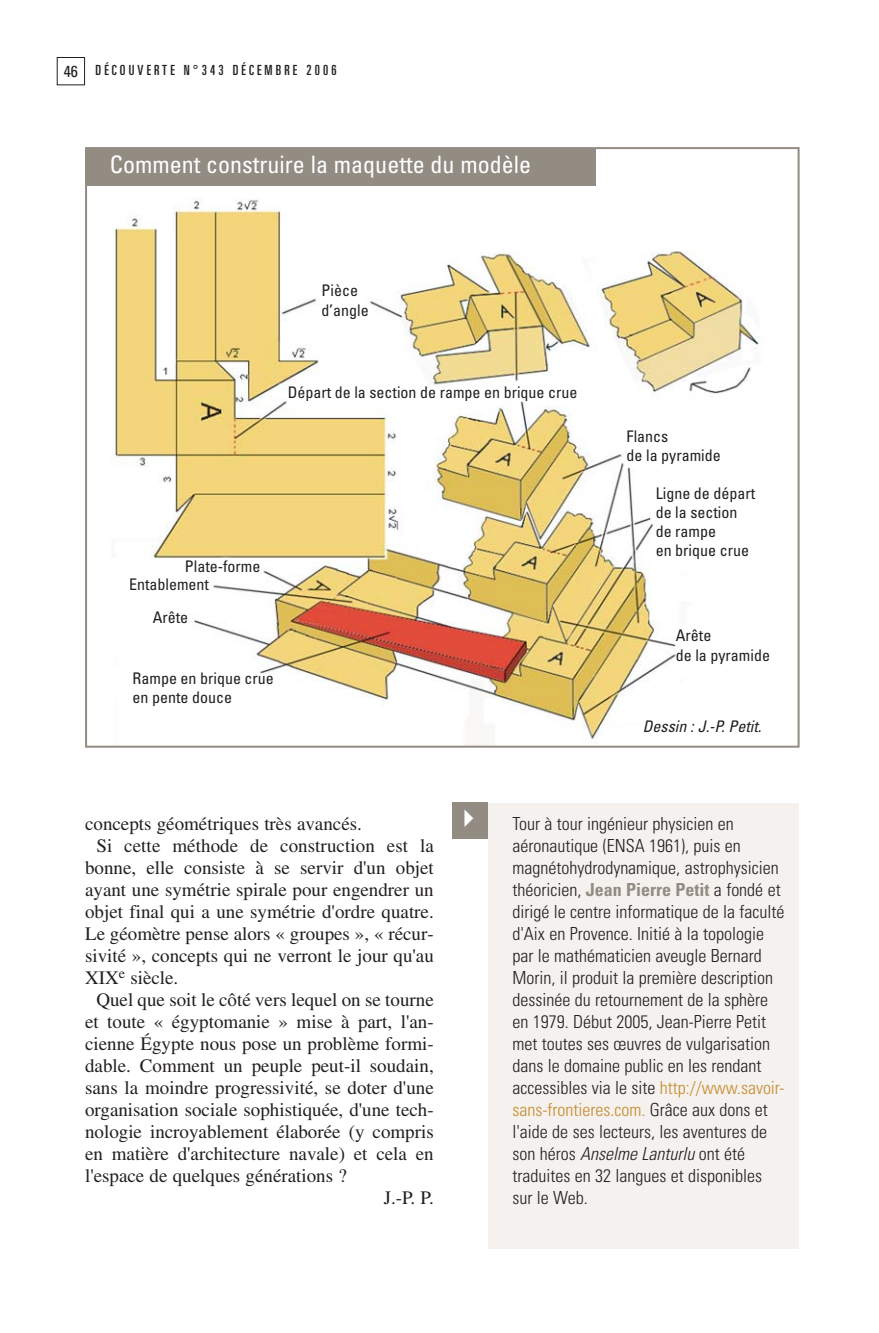
<style>
.page{position:relative;width:879px;height:1333px;background:#fff}
.page>*{position:absolute;margin:0;border:0;box-sizing:border-box;transform-origin:0 0}
.t1{font:condensed 24px "Univers";color:#fff}
.t2{font:19px "Times";color:#231f20}
.t3{font:300 condensed 18px/22px "Univers";color:#231f20}
.t4{font:condensed 16px/19.2px "Univers";color:#231f20}
.t5{font:italic condensed 16px "Univers";color:#231f20}
.t6{font:ultra-condensed 14px "Univers";letter-spacing:.225em;color:#231f20}
.s1{font-stretch:condensed;font-size:16px}
.s2{font-weight:700;color:#928c83}
.s3{color:#c58c30}
.s4{font-style:italic}
</style>
<div class="page">
<div style="left:57px;top:57px;width:28px;height:28px;border:1px solid #231f20"></div>
<img style="left:113px;top:198px;width:646px;height:546px">
<div style="left:85px;top:148px;width:510px;height:37px;background:#928c83"></div>
<div style="left:488px;top:802px;width:310px;height:446px;background:#f5f1ee"></div>
<div style="left:452px;top:802px;width:36px;height:37px;background:#928c83"></div>
<div style="left:641px;top:718px;width:149px;height:23px;background:#fff"></div>
<p class="t6" style="left:64px;top:65px;width:274px"><span class="s1">46</span> DÉCOUVERTE N°343 DÉCEMBRE 2006</p>
<p class="t1" style="left:110px;top:156px;width:423px">Comment construire la maquette du modèle</p>
<p class="t4" style="left:322px;top:282px;width:49px">Pièce d’angle</p>
<p class="t4" style="left:288px;top:384px;width:291px">Départ de la section de rampe en brique crue</p>
<p class="t4" style="left:185px;top:557px;width:77px">Plate-forme</p>
<p class="t4" style="left:129px;top:576px;width:82px">Entablement</p>
<p class="t4" style="left:153px;top:609px;width:37px">Arête</p>
<p class="t4" style="left:133px;top:670px;width:143px">Rampe en brique crue en pente douce</p>
<p class="t4" style="left:626px;top:427px;width:96px">Flancs<br>de la pyramide</p>
<p class="t4" style="left:656px;top:485px;width:101px">Ligne de départ de la section de rampe<br>en brique crue</p>
<p class="t4" style="left:676px;top:627px;width:96px">Arête<br>de la pyramide</p>
<p class="t5" style="left:643px;top:720px;width:123px">Dessin :J.-P.Petit.</p>
<p class="t2" style="left:85px;top:816px;width:278px">concepts géométriques très avancés.</p>
<p class="t2" style="left:96px;top:838px;width:339px">Si cette méthode de construction est la</p>
<p class="t2" style="left:85px;top:860px;width:350px">bonne, elle consiste à se servir d'un objet</p>
<p class="t2" style="left:85px;top:882px;width:350px">ayant une symétrie spirale pour engendrer un</p>
<p class="t2" style="left:85px;top:904px;width:350px">objet final qui a une symétrie d'ordre quatre.</p>
<p class="t2" style="left:85px;top:926px;width:350px">Le géomètre pense alors « groupes », « récur-</p>
<p class="t2" style="left:85px;top:948px;width:350px">sivité », concepts qui ne verront le jour qu'au</p>
<p class="t2" style="left:85px;top:970px;width:95px">XIX<sup>e</sup> siècle.</p>
<p class="t2" style="left:96px;top:992px;width:339px">Quel que soit le côté vers lequel on se tourne</p>
<p class="t2" style="left:85px;top:1014px;width:350px">et toute « égyptomanie » mise à part, l'an-</p>
<p class="t2" style="left:85px;top:1036px;width:350px">cienne Égypte nous pose un problème formi-</p>
<p class="t2" style="left:85px;top:1058px;width:350px">dable. Comment un peuple peut-il soudain,</p>
<p class="t2" style="left:85px;top:1080px;width:350px">sans la moindre progressivité, se doter d'une</p>
<p class="t2" style="left:85px;top:1102px;width:350px">organisation sociale sophistiquée, d'une tech-</p>
<p class="t2" style="left:85px;top:1124px;width:350px">nologie incroyablement élaborée (y compris</p>
<p class="t2" style="left:85px;top:1146px;width:350px">en matière d'architecture navale) et cela en</p>
<p class="t2" style="left:85px;top:1168px;width:263px">l'espace de quelques générations ?</p>
<p class="t2" style="left:384px;top:1190px;width:52px">J.-P. P.</p>
<p class="t3" style="left:512px;top:814px;width:274px">Tour à tour ingénieur physicien en aéronautique (ENSA 1961), puis en magnétohydrodynamique, astrophysicien théoricien, <span class="s2">Jean Pierre Petit</span> a fondé et dirigé le centre informatique de la faculté d'Aix en Provence. Initié à la topologie par le mathématicien aveugle Bernard Morin, il produit la première description dessinée du retournement de la sphère en 1979. Début 2005, Jean-Pierre Petit met toutes ses œuvres de vulgarisation dans le domaine public en les rendant accessibles via le site <span class="s3">http://www.savoir&shy;sans-frontieres.com.</span> Grâce aux dons et l'aide de ses lecteurs, les aventures de<br>s o n h é r o s <span class="s4">Anselme Lanturlu</span> o n t é t é traduites en 32 langues et disponibles sur le Web.</p>
</div>
